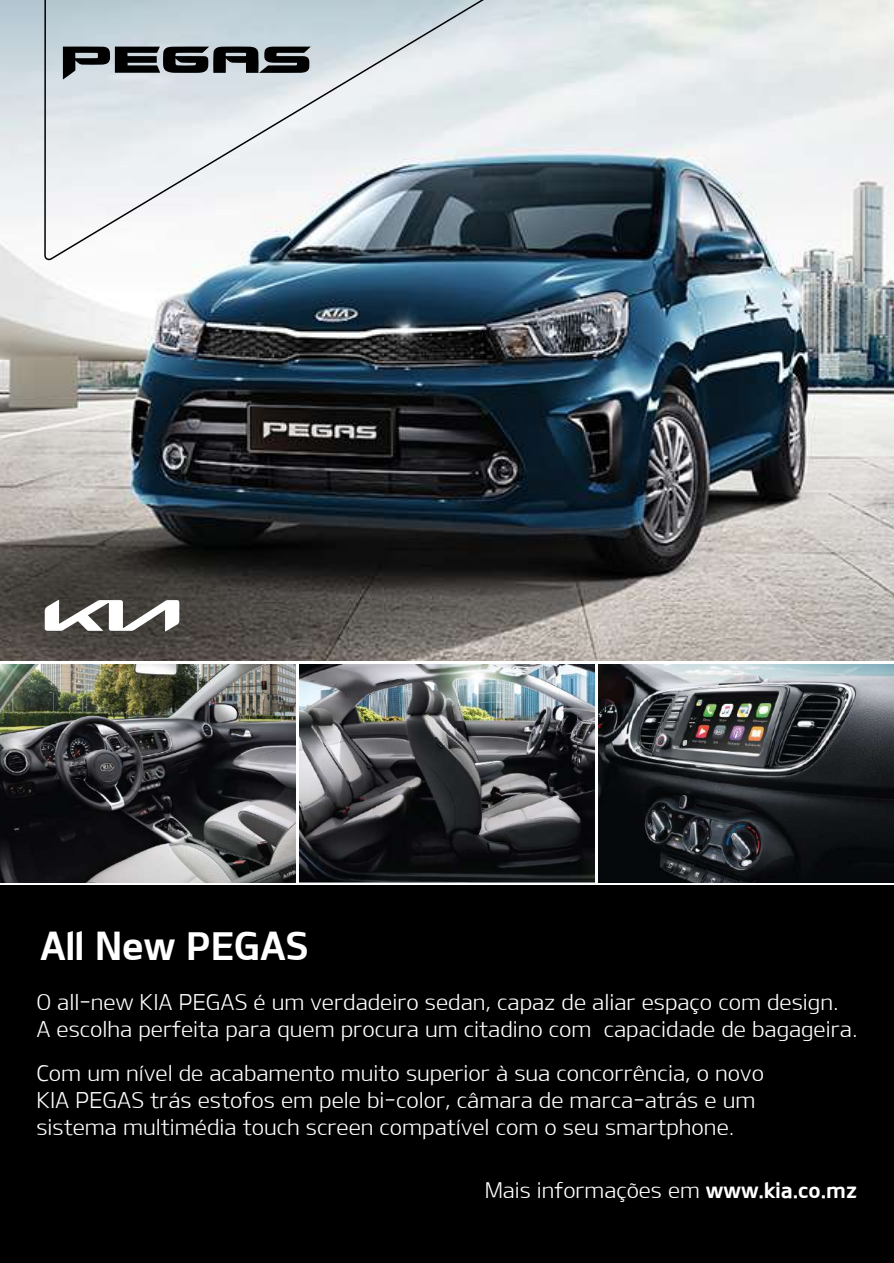
<style>
.page{position:relative;width:894px;height:1263px;background:#fff}
.page>*{position:absolute;margin:0;border:0;box-sizing:border-box;transform-origin:0 0}
.t1{font:38.55px "KIAB";color:#fff}
.t2{font:21.75px/27px "KIAL";color:#fff}
.t3{font:21.45px "KIAL";color:#fff}
.s1{font-family:"KIAB"}
</style>
<div class="page">
<img style="left:0;top:0;width:893px;height:660px">
<img style="left:299px;top:664px;width:295px;height:218px">
<img style="left:0;top:664px;width:295px;height:218px">
<img style="left:598px;top:664px;width:295px;height:218px">
<svg style="left:45px;top:599px;width:134px;height:33px"></svg>
<svg style="left:44px;top:0;width:561px;height:260px"></svg>
<svg style="left:63px;top:46px;width:247px;height:34px;background:#616568"></svg>
<div style="left:0;top:885px;width:893px;height:378px;background:#000"></div>
<h1 class="t1" style="left:40px;top:922px;width:269px">All New PEGAS</h1>
<p class="t2" style="left:36px;top:988px;width:822px">O all-new KIA PEGAS é um verdadeiro sedan, capaz de aliar espaço com design.<br>A escolha perfeita para quem procura um citadino com capacidade de bagageira.</p>
<p class="t2" style="left:36px;top:1059px;width:729px">Com um nível de acabamento muito superior à sua concorrência, o novo<br>KIA PEGAS trás estofos em pele bi-color, câmara de marca-atrás e um sistema multimédia touch screen compatível com o seu smartphone.</p>
<p class="t3" style="left:484px;top:1177px;width:374px">Mais informações em <span class="s1">www.kia.co.mz</span></p>
</div>
